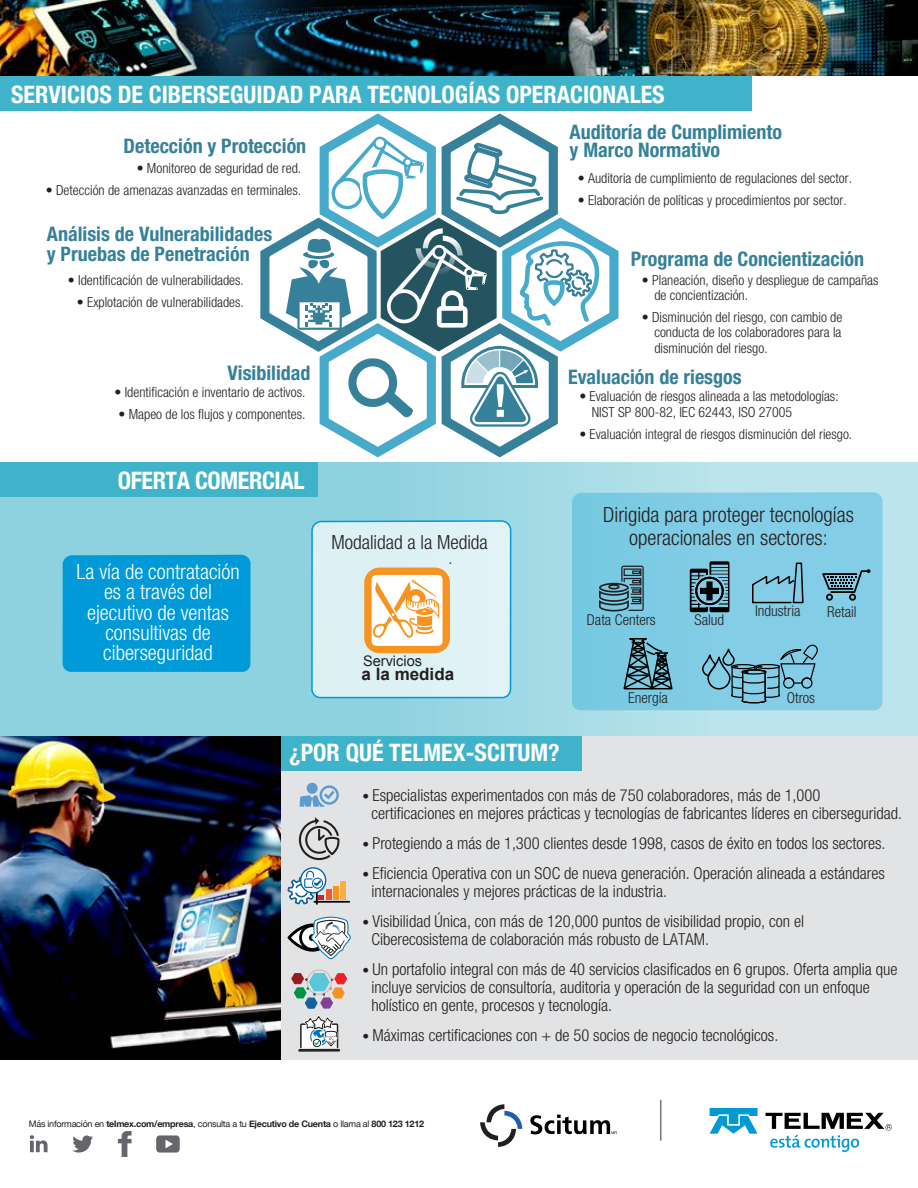
<style>
.page{position:relative;width:918px;height:1188px;background:#fff}
.page>*{position:absolute;margin:0;border:0;box-sizing:border-box;transform-origin:0 0}
.t1{font:700 condensed 24px "Helvetica Neue";color:#fff}
.t2{font:300 condensed 21px/20.4px "Helvetica Neue LT Std";color:#fff;text-align:center}
.t3{font:300 condensed 21px/22.5px "Helvetica Neue LT Std";color:#231f20;text-align:center}
.t4{font:700 condensed 20.1px/17.2px "Helvetica Neue LT Std";color:#368199}
.t5{font:300 condensed 19.5px "Helvetica Neue LT Std";color:#231f20}
.t6{font:700 16.95px "Arial";color:#231f20}
.t7{font:300 condensed 16.5px/18px "Helvetica Neue LT Std";color:#231f20}
.t8{font:300 condensed 15px "Helvetica Neue LT Std";color:#231f20}
.t9{font:14.55px "Arial";color:#231f20}
.t10{font:300 condensed 13.95px/15.3px "Helvetica Neue LT Std";color:#231f20}
.t11{font:700 9px "Helvetica Neue";letter-spacing:-.025em;color:#231f20}
.s1{font-size:13.5px}
.s2{font-weight:400}
</style>
<div class="page">
<div style="left:0;top:463px;width:918px;height:274px;background:linear-gradient(to right,#82cddb,#bfe5ed)"></div>
<div style="left:0;top:463px;width:318px;height:34px;background:#3fb3c9"></div>
<div style="left:0;top:737px;width:918px;height:323px;background:#e2e3e4"></div>
<div style="left:280px;top:737px;width:302px;height:34px;background:#3fb3c9"></div>
<div style="left:0;top:76px;width:752px;height:35px;background:#3fb3c9"></div>
<img style="left:0;top:737px;width:280px;height:323px">
<img style="left:0;top:0;width:918px;height:75px">
<svg style="left:72px;top:1135px;width:21px;height:18px"></svg>
<svg style="left:30px;top:1135px;width:18px;height:17px"></svg>
<svg style="left:118px;top:1131px;width:14px;height:26px"></svg>
<svg style="left:156px;top:1135px;width:24px;height:18px"></svg>
<hr style="left:660px;top:1100px;width:1px;height:41px;background:#77787b">
<svg style="left:710px;top:1108px;width:48px;height:26px"></svg>
<svg style="left:766px;top:1113px;width:126px;height:39px"></svg>
<svg style="left:480px;top:1104px;width:42px;height:43px"></svg>
<svg style="left:530px;top:1115px;width:87px;height:19px"></svg>
<svg style="left:256px;top:113px;width:367px;height:350px"></svg>
<svg style="left:310px;top:520px;width:202px;height:179px;background:#dbe7e1"></svg>
<div style="left:63px;top:555px;width:188px;height:117px;background:#009ad9"></div>
<svg style="left:572px;top:492px;width:311px;height:218px;background:#7fcbe4"></svg>
<svg style="left:751px;top:562px;width:53px;height:42px;background:#6fafc4"></svg>
<div style="left:722px;top:649px;width:13px;height:17px;border:2px solid #000;border-radius:5px"></div>
<div style="left:707px;top:656px;width:24px;height:34px;border:2px solid #000;border-radius:11px"></div>
<svg style="left:701px;top:649px;width:17px;height:28px"></svg>
<svg style="left:622px;top:637px;width:53px;height:53px;background:#508494"></svg>
<svg style="left:690px;top:561px;width:39px;height:51px;background:#436976"></svg>
<svg style="left:822px;top:569px;width:49px;height:32px;background:#5e94a6"></svg>
<svg style="left:730px;top:642px;width:89px;height:62px;background:#6eacc1"></svg>
<svg style="left:599px;top:566px;width:45px;height:46px;background:#5a8c9c"></svg>
<svg style="left:298px;top:817px;width:42px;height:44px"></svg>
<div style="left:307px;top:970px;width:25px;height:25px;border:1px solid #c0bebe;border-radius:50%"></div>
<svg style="left:291px;top:972px;width:56px;height:80px"></svg>
<div style="left:307px;top:783px;width:11px;height:11px;background:#5e9bcf;border-radius:50%"></div>
<svg style="left:300px;top:785px;width:39px;height:22px"></svg>
<div style="left:333px;top:886px;width:6px;height:14px;background:#f79421"></div>
<div style="left:341px;top:881px;width:5px;height:19px;background:#faaf40"></div>
<div style="left:326px;top:890px;width:5px;height:10px;background:#f05b29"></div>
<hr style="left:314px;top:901px;width:36px;height:2px;background:#010101">
<div style="left:300px;top:867px;width:26px;height:27px;border:1px solid #0063a6;border-radius:50%"></div>
<svg style="left:287px;top:870px;width:37px;height:35px"></svg>
<svg style="left:287px;top:917px;width:64px;height:42px"></svg>
<h1 class="t1" style="left:11px;top:74px;width:655px">SERVICIOS DE CIBERSEGUIDAD PARA TECNOLOGÍAS OPERACIONALES</h1>
<p class="t4" style="left:124px;top:137px;width:184px">Detección y Protección</p>
<p class="t10" style="left:137px;top:160px;width:166px">• Monitoreo de seguridad de red.</p>
<p class="t10" style="left:46px;top:182px;width:257px">• Detección de amenazas avanzadas en terminales.</p>
<p class="t4" style="left:47px;top:223px;width:227px;line-height:20.1px">Análisis de Vulnerabilidades y Pruebas de Penetración</p>
<p class="t4" style="left:570px;top:123px;width:214px">Auditoría de Cumplimiento y Marco Normativo</p>
<p class="t10" style="left:578px;top:170px;width:276px">• Auditoria de cumplimiento de regulaciones del sector.</p>
<p class="t10" style="left:578px;top:192px;width:270px">• Elaboración de políticas y procedimientos por sector.</p>
<p class="t4" style="left:631px;top:250px;width:235px">Programa de Concientización</p>
<p class="t10" style="left:654px;top:272px;width:226px;text-indent:-13px">• Planeación, diseño y despliegue de campañas de concientización.</p>
<p class="t10" style="left:654px;top:309px;width:189px;text-align:justify;text-indent:-13px">• Disminución del riesgo, con cambio de conducta de los colaboradores para la disminución del riesgo.</p>
<p class="t10" style="left:592px;top:389px;width:248px;text-indent:-13px">• Evaluación de riesgos alineada a las metodologías:<br>NIST SP 800-82, IEC 62443, ISO 27005</p>
<p class="t10" style="left:579px;top:426px;width:274px">• Evaluación integral de riesgos disminución del riesgo.</p>
<p class="t10" style="left:68px;top:272px;width:178px">• Identificación de vulnerabilidades.</p>
<p class="t10" style="left:77px;top:294px;width:169px">• Explotación de vulnerabilidades.</p>
<p class="t4" style="left:227px;top:364px;width:85px">Visibilidad</p>
<p class="t4" style="left:568px;top:368px;width:175px">Evaluación de riesgos</p>
<p class="t10" style="left:114px;top:384px;width:192px">• Identificación e inventario de activos.</p>
<p class="t10" style="left:118px;top:406px;width:188px">• Mapeo de los flujos y componentes.</p>
<h1 class="t1" style="left:118px;top:461px;width:188px">OFERTA COMERCIAL</h1>
<p class="t2" style="left:76px;top:561px;width:165px">La vía de contratación es a través del ejecutivo de ventas consultivas de ciberseguridad</p>
<p class="t5" style="left:331px;top:531px;width:158px">Modalidad a la Medida</p>
<p class="t7" style="left:449px;top:549px;width:5px">.</p>
<p class="t9" style="left:363px;top:652px;width:61px">Servicios</p>
<p class="t6" style="left:362px;top:663px;width:94px">a la medida</p>
<h1 class="t1" style="left:289px;top:733px;width:272px">¿POR QUÉ TELMEX-SCITUM?</h1>
<p class="t3" style="left:603px;top:503px;width:252px">Dirigida para proteger tecnologías operacionales en sectores:</p>
<p class="t8" style="left:587px;top:611px;width:70px">Data Centers</p>
<p class="t8" style="left:695px;top:611px;width:31px">Salud</p>
<p class="t8" style="left:755px;top:602px;width:47px">Industria</p>
<p class="t8" style="left:827px;top:603px;width:31px">Retail</p>
<p class="t8" style="left:628px;top:689px;width:41px">Energía</p>
<p class="t8" style="left:787px;top:689px;width:30px">Otros</p>
<p class="t7" style="left:371px;top:786px;width:532px;text-indent:-9px"><span class="s1">•</span> Especialistas experimentados con más de 750 colaboradores, más de 1,000 certificaciones en mejores prácticas y tecnologías de fabricantes líderes en ciberseguridad.</p>
<p class="t7" style="left:362px;top:834px;width:525px"><span class="s1">•</span> Protegiendo a más de 1,300 clientes desde 1998, casos de éxito en todos los sectores.</p>
<p class="t7" style="left:371px;top:864px;width:515px;text-indent:-9px"><span class="s1">•</span> Eficiencia Operativa con un SOC de nueva generación. Operación alineada a estándares internacionales y mejores prácticas de la industria.</p>
<p class="t7" style="left:371px;top:912px;width:434px;text-indent:-9px"><span class="s1">•</span> Visibilidad Única, con más de 120,000 puntos de visibilidad propio, con el<br>Ciberecosistema de colaboración más robusto de LATAM.</p>
<p class="t7" style="left:371px;top:960px;width:528px;text-indent:-9px"><span class="s1">•</span> Un portafolio integral con más de 40 servicios clasificados en 6 grupos. Oferta amplia que incluye servicios de consultoría, auditoria y operación de la seguridad con un enfoque holístico en gente, procesos y tecnología.</p>
<p class="t7" style="left:362px;top:1026px;width:417px"><span class="s1">•</span> Máximas certificaciones con + de 50 socios de negocio tecnológicos.</p>
<p class="t11" style="left:29px;top:1116px;width:397px"><span class="s2">Más información en</span> telmex.com/empresa<span class="s2">, consulta a tu</span> Ejecutivo de Cuenta <span class="s2">o llama al</span> 800 123 1212</p>
</div>
